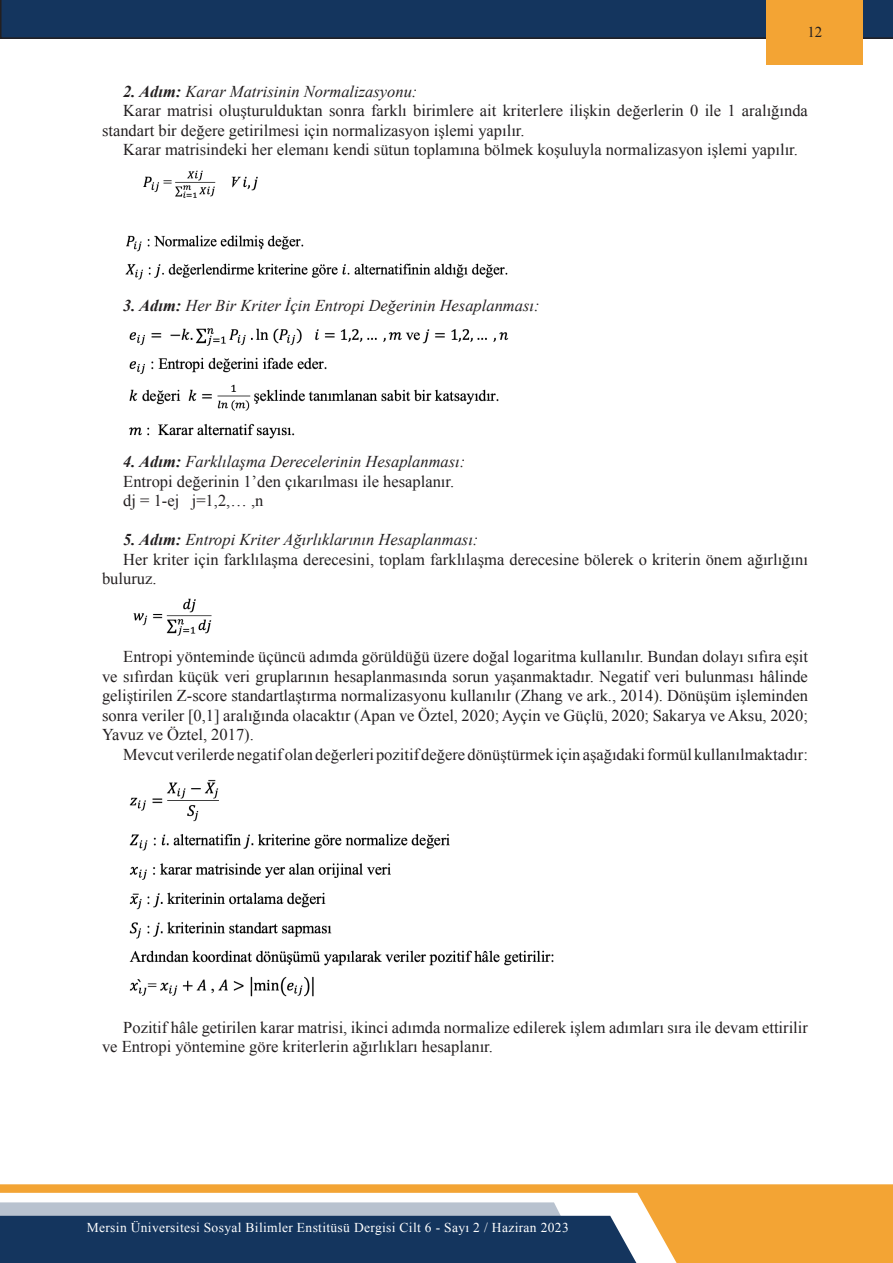
<style>
.page{position:relative;width:893px;height:1263px;background:#fff}
.page>*{position:absolute;margin:0;border:0;box-sizing:border-box;transform-origin:0 0}
.t1{font:16.5px/19.5px "Times New Roman";color:#231f20}
.t2{font:italic 16.5px "Times New Roman";color:#231f20}
.t3{font:15px "Times New Roman";color:#231f20}
.t4{font:13.5px "Times New Roman";letter-spacing:.025em;color:#fff}
.s1{font-weight:700}
</style>
<div class="page">
<div style="left:0;top:0;width:893px;height:39px;background:#14355e"></div>
<div style="left:766px;top:0;width:97px;height:65px;background:#f3a434"></div>
<svg style="left:0;top:1184px;width:893px;height:79px;fill:#f3a434"></svg>
<svg style="left:0;top:1202px;width:637px;height:61px;background:#3f5a7b"></svg>
<img style="left:125px;top:170px;width:383px;height:110px">
<img style="left:129px;top:328px;width:380px;height:111px">
<img style="left:133px;top:598px;width:79px;height:38px">
<img style="left:129px;top:779px;width:425px;height:218px">
<p class="t3" style="left:807px;top:22px;width:16px">12</p>
<p class="t2" style="left:123px;top:80px;width:296px"><span class="s1">2. Adım:</span> Karar Matrisinin Normalizasyonu:</p>
<p class="t1" style="left:102px;top:100px;width:707px;text-indent:21px">Karar matrisi oluşturulduktan sonra farklı birimlere ait kriterlere ilişkin değerlerin 0 ile 1 aralığında standart bir değere getirilmesi için normalizasyon işlemi yapılır.</p>
<p class="t1" style="left:123px;top:139px;width:676px">Karar matrisindeki her elemanı kendi sütun toplamına bölmek koşuluyla normalizasyon işlemi yapılır.</p>
<p class="t2" style="left:123px;top:294px;width:418px"><span class="s1">3. Adım:</span> Her Bir Kriter İçin Entropi Değerinin Hesaplanması:</p>
<p class="t2" style="left:123px;top:450px;width:344px"><span class="s1">4. Adım:</span> Farklılaşma Derecelerinin Hesaplanması:</p>
<p class="t1" style="left:123px;top:471px;width:332px">Entropi değerinin 1’den çıkarılması ile hesaplanır.</p>
<p class="t1" style="left:123px;top:490px;width:142px">dj = 1-ej j=1,2,… ,n</p>
<p class="t2" style="left:123px;top:528px;width:357px"><span class="s1">5. Adım:</span> Entropi Kriter Ağırlıklarının Hesaplanması:</p>
<p class="t1" style="left:102px;top:549px;width:707px;text-indent:21px">Her kriter için farklılaşma derecesini, toplam farklılaşma derecesine bölerek o kriterin önem ağırlığını buluruz.</p>
<p class="t1" style="left:102px;top:646px;width:707px;text-align:justify;text-indent:21px">Entropi yönteminde üçüncü adımda görüldüğü üzere doğal logaritma kullanılır. Bundan dolayı sıfıra eşit ve sıfırdan küçük veri gruplarının hesaplanmasında sorun yaşanmaktadır. Negatif veri bulunması hâlinde geliştirilen Z-score standartlaştırma normalizasyonu kullanılır (Zhang ve ark., 2014). Dönüşüm işleminden sonra veriler [0,1] aralığında olacaktır (Apan ve Öztel, 2020; Ayçin ve Güçlü, 2020; Sakarya ve Aksu, 2020; Yavuz ve Öztel, 2017).</p>
<p class="t1" style="left:123px;top:744px;width:686px">Mevcut verilerde negatif olan değerleri pozitif değere dönüştürmek için aşağıdaki formül kullanılmaktadır:</p>
<p class="t1" style="left:102px;top:1017px;width:707px;text-indent:21px">Pozitif hâle getirilen karar matrisi, ikinci adımda normalize edilerek işlem adımları sıra ile devam ettirilir ve Entropi yöntemine göre kriterlerin ağırlıkları hesaplanır.</p>
<p class="t4" style="left:87px;top:1218px;width:483px">Mersin Üniversitesi Sosyal Bilimler Enstitüsü Dergisi Cilt 6 - Sayı 2 / Haziran 2023</p>
</div>
